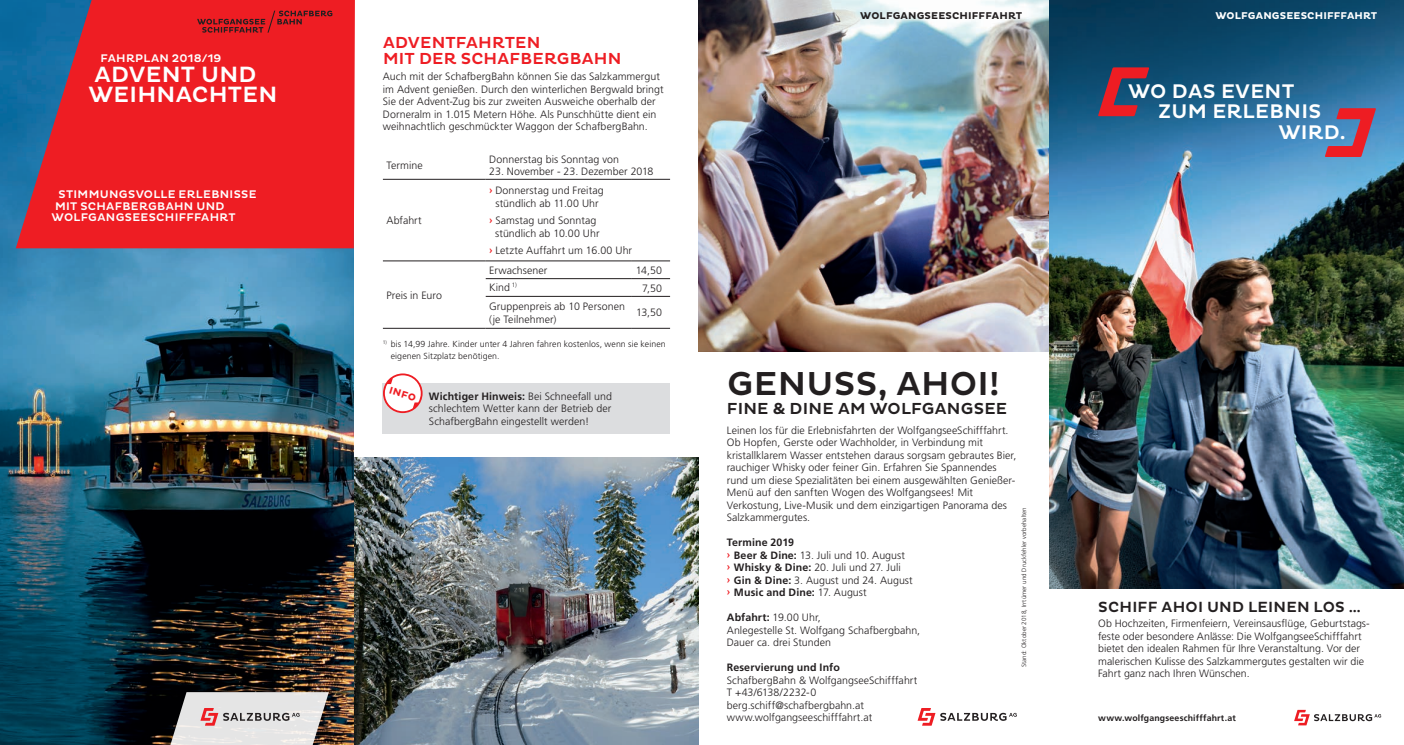
<style>
.page{position:relative;width:1404px;height:745px;background:#fff}
.page>*{position:absolute;margin:0;border:0;box-sizing:border-box;transform-origin:0 0}
.t1{font:500 33.75px "Pluto";letter-spacing:.01em;color:#231f20}
.t2{font:500 22.5px/20px "Pluto";letter-spacing:.01em;color:#fff}
.t3{font:500 20px "Pluto";letter-spacing:.015em;color:#fff}
.t4{font:500 16.25px/16.2px "Pluto";letter-spacing:.01em;color:#ee1d23}
.t5{font:500 16.25px "Pluto";letter-spacing:.01em;color:#231f20}
.t6{font:500 15px "Pluto";letter-spacing:.015em;color:#231f20}
.t7{font:500 11.25px "Pluto";letter-spacing:.025em;color:#fff}
.t8{font:300 10.62px/12.5px "Frutiger LT Std";letter-spacing:.005em;color:#231f20}
.t9{font:700 10.62px "Frutiger LT Std";letter-spacing:.01em;color:#231f20}
.t10{font:700 10px "Pluto";letter-spacing:.015em;color:#231f20}
.t11{font:700 10px "Pluto";letter-spacing:.015em;color:#fff}
.t12{font:700 10px "Pluto";color:#ee1d23}
.t13{font:300 8.75px/11.2px "Frutiger LT Std";letter-spacing:.01em;color:#231f20}
.t14{font:700 8.75px "Frutiger LT Std";letter-spacing:.02em;color:#231f20}
.t15{font:300 6.25px "Frutiger LT Std";color:#231f20}
.s1{font-family:"Pluto";font-weight:500;color:#ee1d23}
.s2{font-weight:700}
</style>
<div class="page">
<img style="left:0;top:0;width:353px;height:744px">
<hr style="left:383px;top:179px;width:102px;height:1px;background:#231f20">
<hr style="left:485px;top:179px;width:146px;height:1px;background:#231f20">
<hr style="left:631px;top:179px;width:39px;height:1px;background:#231f20">
<hr style="left:383px;top:260px;width:102px;height:1px;background:#231f20">
<hr style="left:485px;top:260px;width:146px;height:1px;background:#231f20">
<hr style="left:631px;top:260px;width:39px;height:1px;background:#231f20">
<hr style="left:485px;top:278px;width:146px;height:1px;background:#231f20">
<hr style="left:631px;top:278px;width:39px;height:1px;background:#231f20">
<hr style="left:485px;top:296px;width:146px;height:1px;background:#231f20">
<hr style="left:631px;top:296px;width:39px;height:1px;background:#231f20">
<hr style="left:383px;top:328px;width:102px;height:1px;background:#231f20">
<hr style="left:485px;top:328px;width:146px;height:1px;background:#231f20">
<hr style="left:631px;top:328px;width:39px;height:1px;background:#231f20">
<div style="left:383px;top:382px;width:287px;height:51px;background:#dcdddf"></div>
<svg style="left:383px;top:373px;width:39px;height:40px"></svg>
<img style="left:354px;top:457px;width:344px;height:287px">
<img style="left:698px;top:0;width:351px;height:351px">
<svg style="left:917px;top:708px;width:99px;height:17px"></svg>
<img style="left:1049px;top:0;width:354px;height:587px">
<svg style="left:1097px;top:67px;width:52px;height:49px;background:#723a52"></svg>
<svg style="left:1324px;top:108px;width:51px;height:49px;background:#935c7b"></svg>
<svg style="left:1294px;top:709px;width:86px;height:16px"></svg>
<svg style="left:167px;top:691px;width:162px;height:53px;background:#c4bfbe"></svg>
<svg style="left:16px;top:0;width:417px;height:248px;fill:#ee1d23"></svg>
<svg style="left:197px;top:10px;width:135px;height:24px;background:#c71d22"></svg>
<p class="t7" style="left:100px;top:51px;width:122px">FAHRPLAN 2018/19</p>
<h2 class="t2" style="left:88px;top:65px;width:190px">ADVENT UND<br>WEIHNACHTEN</h2>
<p class="t7" style="left:59px;top:188px;width:199px">STIMMUNGSVOLLE ERLEBNISSE</p>
<p class="t7" style="left:55px;top:199px;width:171px">MIT SCHAFBERGBAHN UND</p>
<p class="t7" style="left:52px;top:211px;width:185px">WOLFGANGSEESCHIFFFAHRT</p>
<h3 class="t4" style="left:383px;top:34px;width:240px">ADVENTFAHRTEN<br>MIT DER SCHAFBERGBAHN</h3>
<p class="t8" style="left:383px;top:70px;width:282px">Auch mit der SchafbergBahn können Sie das Salzkammergut im Advent genießen. Durch den winterlichen Bergwald bringt Sie der Advent-Zug bis zur zweiten Ausweiche oberhalb der Dorneralm in 1.015 Metern Höhe. Als Punschhütte dient ein weihnachtlich geschmückter Waggon der SchafbergBahn.</p>
<p class="t8" style="left:386px;top:159px;width:38px">Termine</p>
<p class="t8" style="left:489px;top:153px;width:131px">Donnerstag bis Sonntag von</p>
<p class="t8" style="left:489px;top:165px;width:166px">23. November - 23. Dezember 2018</p>
<p class="t8" style="left:386px;top:214px;width:37px">Abfahrt</p>
<p class="t8" style="left:489px;top:184px;width:116px;text-align:center"><span class="s1">›</span> Donnerstag und Freitag stündlich ab 11.00 Uhr</p>
<p class="t8" style="left:489px;top:214px;width:112px;text-align:center"><span class="s1">›</span> Samstag und Sonntag stündlich ab 10.00 Uhr</p>
<p class="t8" style="left:489px;top:244px;width:144px"><span class="s1">›</span> Letzte Auffahrt um 16.00 Uhr</p>
<p class="t8" style="left:489px;top:264px;width:60px">Erwachsener</p>
<p class="t8" style="left:635px;top:264px;width:28px">14,50</p>
<p class="t8" style="left:489px;top:281px;width:29px">Kind <sup>1)</sup></p>
<p class="t8" style="left:642px;top:281px;width:21px">7,50</p>
<p class="t8" style="left:489px;top:300px;width:137px">Gruppenpreis ab 10 Personen (je Teilnehmer)</p>
<p class="t8" style="left:636px;top:306px;width:27px">13,50</p>
<p class="t13" style="left:391px;top:338px;width:276px;text-indent:-8px"><sup>1)</sup> bis 14,99 Jahre. Kinder unter 4 Jahren fahren kostenlos, wenn sie keinen eigenen Sitzplatz benötigen.</p>
<p class="t8" style="left:429px;top:389px;width:184px;text-align:justify"><span class="s2">Wichtiger Hinweis:</span> Bei Schneefall und schlechtem Wetter kann der Betrieb der SchafbergBahn eingestellt werden!</p>
<p class="t8" style="left:386px;top:288px;width:57px">Preis in Euro</p>
<p class="t12" style="left:391px;top:384px;width:29px;rotate:17deg">INFO</p>
<p class="t10" style="left:860px;top:10px;width:163px">WOLFGANGSEESCHIFFFAHRT</p>
<h1 class="t1" style="left:727px;top:364px;width:274px">GENUSS, AHOI!</h1>
<h3 class="t5" style="left:726px;top:398px;width:282px">FINE &amp; DINE AM WOLFGANGSEE</h3>
<p class="t8" style="left:726px;top:423px;width:291px">Leinen los für die Erlebnisfahrten der WolfgangseeSchifffahrt.<br>Ob Hopfen, Gerste oder Wachholder, in Verbindung mit kristallklarem Wasser entstehen daraus sorgsam gebrautes Bier, rauchiger Whisky oder feiner Gin. Erfahren Sie Spannendes rund um diese Spezialitäten bei einem ausgewählten Genießer-Menü auf den sanften Wogen des Wolfgangsees! Mit Verkostung, Live-Musik und dem einzigartigen Panorama des Salzkammergutes.</p>
<p class="t8" style="left:726px;top:536px;width:187px"><span class="s2">Termine 2019<br></span><span class="s1">›</span> <span class="s2">Beer &amp; Dine:</span> 13. Juli und 10. August<br><span class="s1">›</span> <span class="s2">Whisky &amp; Dine:</span> 20. Juli und 27. Juli<br><span class="s1">›</span> <span class="s2">Gin &amp; Dine:</span> 3. August und 24. August <span class="s1">›</span> <span class="s2">Music and Dine:</span> 17. August</p>
<p class="t8" style="left:726px;top:611px;width:195px"><span class="s2">Abfahrt:</span> 19.00 Uhr,<br>Anlegestelle St. Wolfgang Schafbergbahn,<br>Dauer ca. drei Stunden</p>
<p class="t9" style="left:726px;top:661px;width:115px">Reservierung und Info</p>
<p class="t8" style="left:726px;top:673px;width:192px">SchafbergBahn &amp; WolfgangseeSchifffahrt<br>T +43/6138/2232-0 berg.schiff@schafbergbahn.at www.wolfgangseeschifffahrt.at</p>
<p class="t15" style="left:1020px;top:666px;width:161px;rotate:-90deg">Stand: Oktober 2018, Irrtümer und Druckfehler vorbehalten</p>
<p class="t11" style="left:1215px;top:10px;width:163px">WOLFGANGSEESCHIFFFAHRT</p>
<h3 class="t3" style="left:1127px;top:80px;width:168px">WO DAS EVENT</h3>
<h3 class="t3" style="left:1158px;top:100px;width:164px">ZUM ERLEBNIS</h3>
<h3 class="t3" style="left:1278px;top:120px;width:69px">WIRD.</h3>
<h3 class="t6" style="left:1098px;top:598px;width:264px">SCHIFF AHOI UND LEINEN LOS …</h3>
<p class="t8" style="left:1098px;top:617px;width:273px">Ob Hochzeiten, Firmenfeiern, Vereinsausflüge, Geburtstags&shy;feste oder besondere Anlässe: Die WolfgangseeSchifffahrt bietet den idealen Rahmen für Ihre Veranstaltung. Vor der malerischen Kulisse des Salzkammergutes gestalten wir die Fahrt ganz nach Ihren Wünschen.</p>
<p class="t14" style="left:1098px;top:712px;width:139px">www.wolfgangseeschifffahrt.at</p>
</div>
